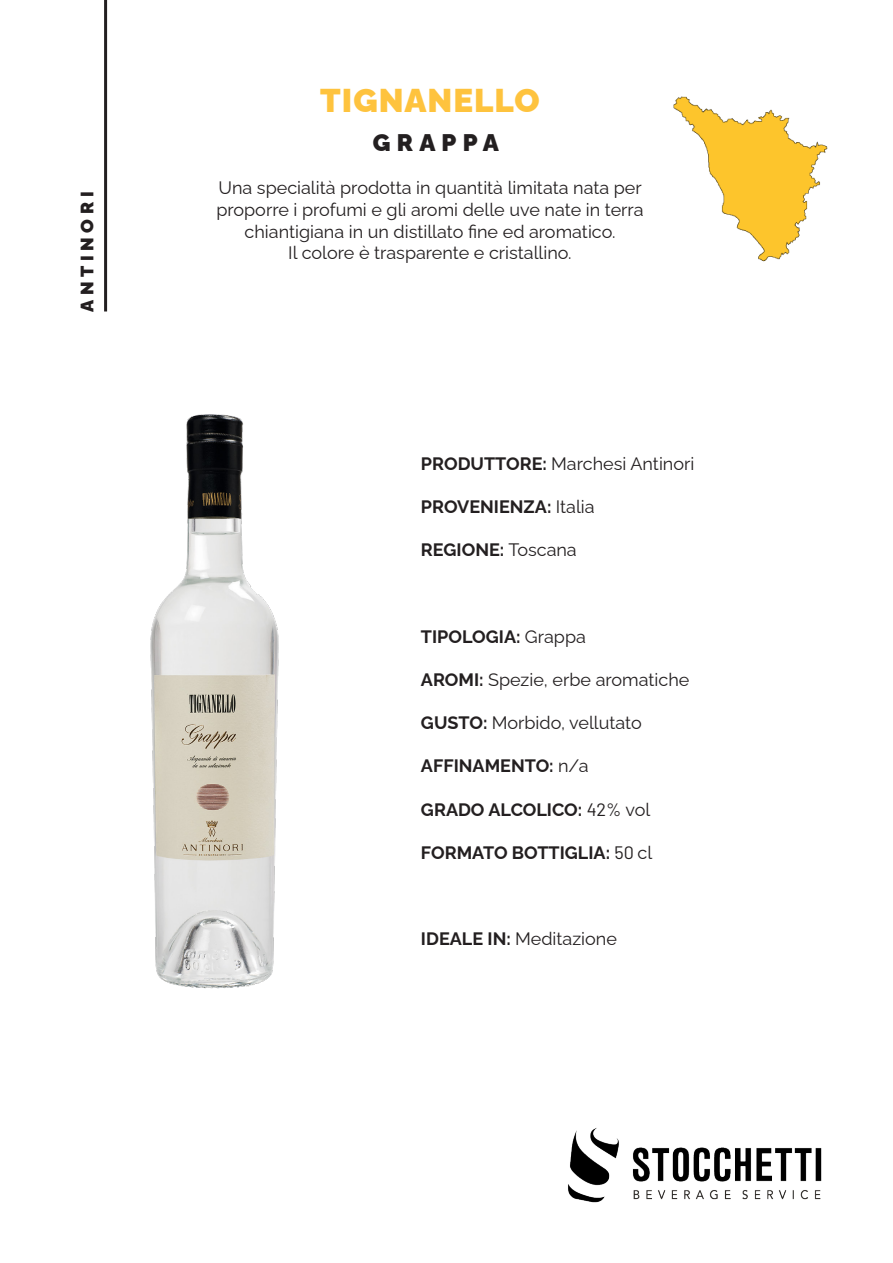
<style>
.page{position:relative;width:893px;height:1263px;background:#fff}
.page>*{position:absolute;margin:0;border:0;box-sizing:border-box;transform-origin:0 0}
.t1{font:900 33px "Raleway";letter-spacing:.03em;color:#fec33e}
.t2{font:900 24px "Raleway";letter-spacing:.26em;color:#231f20}
.t3{font:18px/21.6px "Raleway";color:#231f20;text-align:center}
.t4{font:700 18px "Raleway";color:#231f20}
.t5{font:900 18px "Raleway";letter-spacing:.26em;color:#231f20}
.s1{font-weight:700}
.s2{font-weight:400}
.s3{font-family:"Barlow";font-weight:400}
</style>
<div class="page">
<img style="left:568px;top:1128px;width:254px;height:75px">
<img style="left:150px;top:414px;width:129px;height:575px">
<hr style="left:104px;top:0;width:3px;height:311px;background:#231f20">
<img style="left:673px;top:96px;width:155px;height:166px">
<p class="t5" style="left:73px;top:312px;width:122px;rotate:-90deg">ANTINORI</p>
<p class="t1" style="left:320px;top:74px;width:221px">TIGNANELLO</p>
<p class="t2" style="left:373px;top:124px;width:127px">GRAPPA</p>
<p class="t3" style="left:216px;top:175px;width:429px">Una specialità prodotta in quantità limitata nata per proporre i profumi e gli aromi delle uve nate in terra chiantigiana in un distillato fine ed aromatico.</p>
<p class="t3" style="left:288px;top:240px;width:285px">Il colore è trasparente e cristallino.</p>
<p class="t3" style="left:421px;top:451px;width:275px"><span class="s1">PRODUTTORE:</span> Marchesi Antinori</p>
<p class="t4" style="left:421px;top:492px;width:175px">PROVENIENZA: <span class="s2">Italia</span></p>
<p class="t4" style="left:421px;top:536px;width:157px">REGIONE: <span class="s2">Toscana</span></p>
<p class="t4" style="left:421px;top:622px;width:167px">TIPOLOGIA: <span class="s2">Grappa</span></p>
<p class="t3" style="left:421px;top:667px;width:270px"><span class="s1">AROMI:</span> Spezie, erbe aromatiche</p>
<p class="t3" style="left:421px;top:710px;width:222px"><span class="s1">GUSTO:</span> Morbido, vellutato</p>
<p class="t4" style="left:421px;top:752px;width:169px">AFFINAMENTO: <span class="s2">n/a</span></p>
<p class="t4" style="left:421px;top:795px;width:231px">GRADO ALCOLICO: <span class="s3">42%</span> <span class="s2">vol</span></p>
<p class="t4" style="left:421px;top:838px;width:233px">FORMATO BOTTIGLIA: <span class="s3">50</span> <span class="s2">cl</span></p>
<p class="t3" style="left:421px;top:926px;width:197px"><span class="s1">IDEALE IN:</span> Meditazione</p>
</div>
